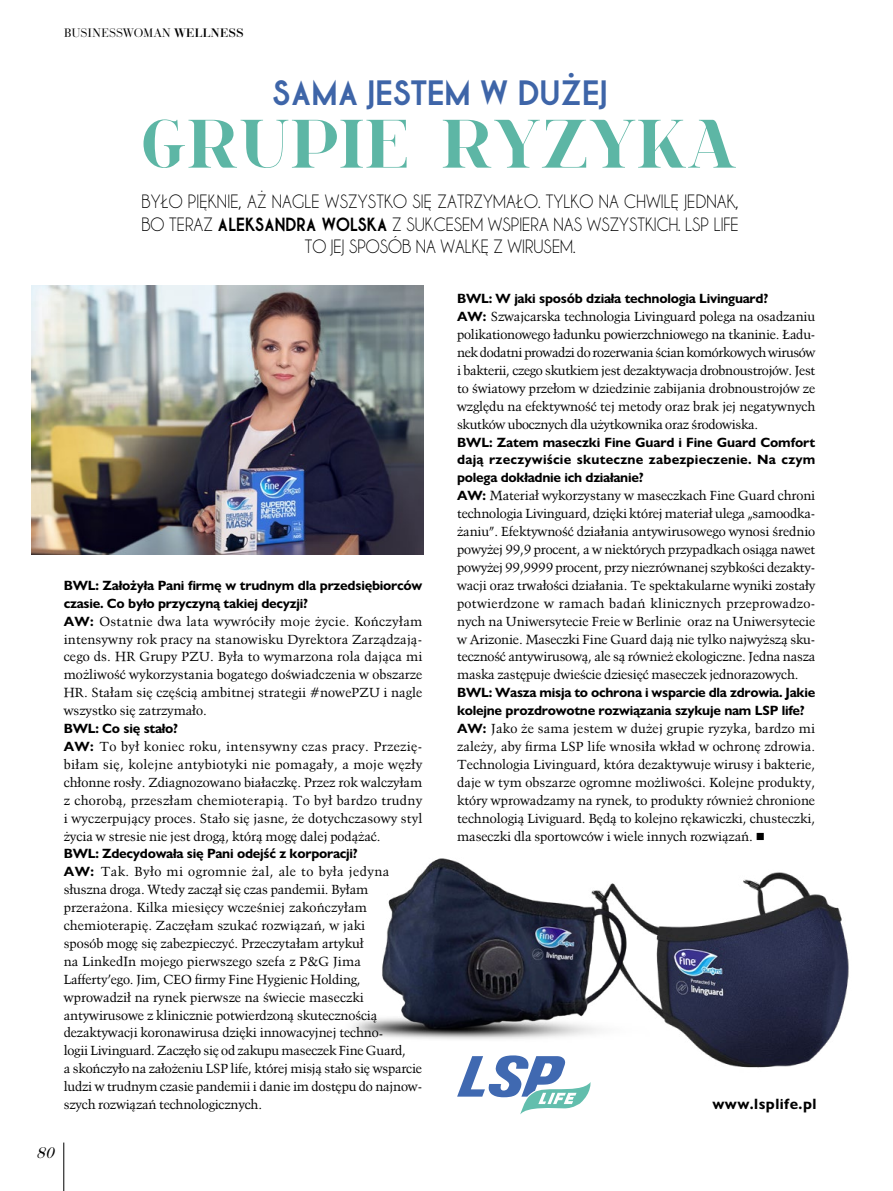
<style>
.page{position:relative;width:893px;height:1191px;background:#fff}
.page>*{position:absolute;margin:0;border:0;box-sizing:border-box;transform-origin:0 0}
.t1{font:700 72px "spinwerad";letter-spacing:.01em;color:#5db6a5}
.t2{font:700 36px "Champagne&Limousines Thick";color:#3e65a8}
.t3{font:19.5px/22.5px "Champagne&Limousines";color:#000;text-align:center;scale:.93 1}
.t4{font:700 15px "Gill Sans Nova";letter-spacing:.03em;color:#000}
.t5{font:italic 15px "Ratio Modern";color:#000}
.t6{font:700 13.5px/17.9px "Gill Sans Nova";letter-spacing:-.02em;color:#000}
.t7{font:12.3px/17.9px "EFN Press";letter-spacing:-.005em;color:#000;text-align:justify}
.t8{font:12px "Ratio Modern";color:#000}
.s1{font-weight:500}
.s2{font-family:"Champagne&Limousines Thick";font-weight:700}
.s3{font-family:"Gill Sans Nova";font-weight:700;font-size:13.5px}
</style>
<div class="page">
<svg style="left:457px;top:1055px;width:134px;height:59px"></svg>
<img style="left:32px;top:285px;width:391px;height:269px">
<img style="left:583px;top:872px;width:266px;height:213px">
<img style="left:352px;top:858px;width:312px;height:193px">
<hr style="left:64px;top:1142px;width:1px;height:49px;background:#000">
<p class="t8" style="left:64px;top:25px;width:181px">BUSINESSWOMAN <span class="s1">WELLNESS</span></p>
<h2 class="t2" style="left:272px;top:71px;width:337px">SAMA JESTEM W DUŻEJ</h2>
<h1 class="t1" style="left:143px;top:93px;width:596px">GRUPIE RYZYKA</h1>
<h3 class="t3" style="left:141px;top:190px;width:644px">BYŁO PIĘKNIE, AŻ NAGLE WSZYSTKO SIĘ ZATRZYMAŁO. TYLKO NA CHWILĘ JEDNAK,<br>BO TERAZ <span class="s2">ALEKSANDRA WOLSKA</span> Z SUKCESEM WSPIERA NAS WSZYSTKICH. LSP LIFE<br>TO JEJ SPOSÓB NA WALKĘ Z WIRUSEM.</h3>
<p class="t6" style="left:64px;top:576px;width:360px">BWL: Założyła Pani firmę w trudnym dla przedsiębiorców czasie. Co było przyczyną takiej decyzji?</p>
<p class="t7" style="left:64px;top:611px;width:360px"><span class="s3">AW:</span> Ostatnie dwa lata wywróciły moje życie. Kończyłam intensywny rok pracy na stanowisku Dyrektora Zarządzają&shy;cego ds. HR Grupy PZU. Była to wymarzona rola dająca mi możliwość wykorzystania bogatego doświadczenia w obszarze HR. Stałam się częścią ambitnej strategii #nowePZU i nagle wszystko się zatrzymało.</p>
<p class="t6" style="left:64px;top:719px;width:116px">BWL: Co się stało?</p>
<p class="t7" style="left:64px;top:737px;width:360px"><span class="s3">AW:</span> To był koniec roku, intensywny czas pracy. Przezię&shy;biłam się, kolejne antybiotyki nie pomagały, a moje węzły chłonne rosły. Zdiagnozowano białaczkę. Przez rok walczyłam z chorobą, przeszłam chemioterapią. To był bardzo trudny i wyczerpujący proces. Stało się jasne, że dotychczasowy styl życia w stresie nie jest drogą, którą mogę dalej podążać.</p>
<p class="t6" style="left:64px;top:845px;width:296px">BWL: Zdecydowała się Pani odejść z korporacji?</p>
<p class="t7" style="left:64px;top:862px;width:360px;text-align:left"><span class="s3">AW:</span> Tak. Było mi ogromnie żal, ale to była jedyna słuszna droga. Wtedy zaczął się czas pandemii. Byłam przerażona. Kilka miesięcy wcześniej zakończyłam chemioterapię. Zaczęłam szukać rozwiązań, w jaki<br>sposób mogę się zabezpieczyć. Przeczytałam artykuł<br>na LinkedIn mojego pierwszego szefa z P&amp;G Jima Lafferty’ego. Jim, CEO firmy Fine Hygienic Holding, wprowadził na rynek pierwsze na świecie maseczki antywirusowe z klinicznie potwierdzoną skutecznością dezaktywacji koronawirusa dzięki innowacyjnej techno-<br>logii Livinguard. Zaczęło się od zakupu maseczek Fine Guard,<br>a skończyło na założeniu LSP life, której misją stało się wsparcie ludzi w trudnym czasie pandemii i danie im dostępu do najnow&shy;szych rozwiązań technologicznych.</p>
<p class="t5" style="left:37px;top:1143px;width:20px">80</p>
<p class="t6" style="left:457px;top:290px;width:313px">BWL: W jaki sposób działa technologia Livinguard?</p>
<p class="t7" style="left:457px;top:307px;width:360px"><span class="s3">AW:</span> Szwajcarska technologia Livinguard polega na osadzaniu polikationowego ładunku powierzchniowego na tkaninie. Ładu&shy;nek dodatni prowadzi do rozerwania ścian komórkowych wirusów i bakterii, czego skutkiem jest dezaktywacja drobnoustrojów. Jest to światowy przełom w dziedzinie zabijania drobnoustrojów ze względu na efektywność tej metody oraz brak jej negatywnych skutków ubocznych dla użytkownika oraz środowiska.</p>
<p class="t6" style="left:457px;top:433px;width:360px;text-align:justify">BWL: Zatem maseczki Fine Guard i Fine Guard Comfort dają rzeczywiście skuteczne zabezpieczenie. Na czym polega dokładnie ich działanie?</p>
<p class="t7" style="left:457px;top:486px;width:360px"><span class="s3">AW:</span> Materiał wykorzystany w maseczkach Fine Guard chroni technologia Livinguard, dzięki której materiał ulega „samoodka&shy;żaniu”. Efektywność działania antywirusowego wynosi średnio powyżej 99,9 procent, a w niektórych przypadkach osiąga nawet powyżej 99,9999 procent, przy niezrównanej szybkości dezakty&shy;wacji oraz trwałości działania. Te spektakularne wyniki zostały potwierdzone w ramach badań klinicznych przeprowadzo&shy;nych na Uniwersytecie Freie w Berlinie oraz na Uniwersytecie w Arizonie. Maseczki Fine Guard dają nie tylko najwyższą sku&shy;teczność antywirusową, ale są również ekologiczne. Jedna nasza maska zastępuje dwieście dziesięć maseczek jednorazowych.</p>
<p class="t6" style="left:457px;top:683px;width:360px">BWL: Wasza misja to ochrona i wsparcie dla zdrowia. Jakie kolejne prozdrowotne rozwiązania szykuje nam LSP life?</p>
<p class="t7" style="left:457px;top:719px;width:360px"><span class="s3">AW:</span> Jako że sama jestem w dużej grupie ryzyka, bardzo mi zależy, aby firma LSP life wnosiła wkład w ochronę zdrowia.<br>Technologia Livinguard, która dezaktywuje wirusy i bakterie, daje w tym obszarze ogromne możliwości. Kolejne produkty, który wprowadzamy na rynek, to produkty również chronione technologią Liviguard. Będą to kolejno rękawiczki, chusteczki, maseczki dla sportowców i wiele innych rozwiązań. ■</p>
<p class="t4" style="left:712px;top:1094px;width:106px">www.lsplife.pl</p>
</div>
